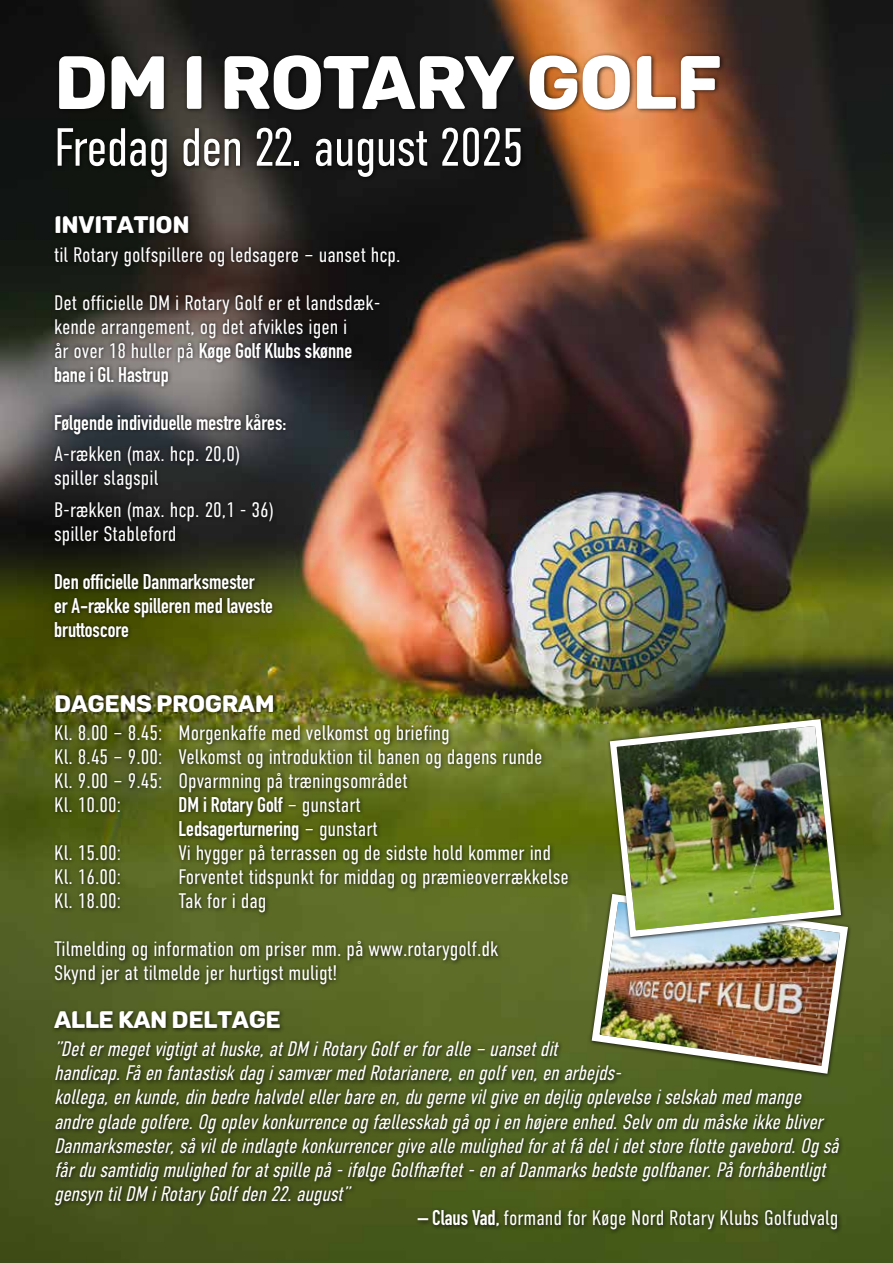
<style>
.page{position:relative;width:893px;height:1263px;background:#fff}
.page>*{position:absolute;margin:0;border:0;box-sizing:border-box;transform-origin:0 0}
.t1{font:700 75.6px "Cunia";letter-spacing:-.025em;color:#fff}
.t2{font:300 53.55px "DIN Condensed";letter-spacing:-.02em;color:#fff}
.t3{font:700 24px "Cunia";letter-spacing:-.02em;color:#fff}
.t4{font:300 21px/24px "DIN Condensed";color:#fff}
.t5{font:italic 300 21px/24px "DIN Condensed";color:#fff}
.t6{font:700 21px/24px "DIN Condensed";color:#fff}
.s1{font-weight:700}
.s2{font-weight:300}
</style>
<div class="page">
<img style="left:0;top:0;width:893px;height:1263px">
<div style="left:51px;top:691px;width:793px;height:543px;background:#000;opacity:.75"></div>
<div style="left:54px;top:52px;width:671px;height:130px;background:#000;opacity:.75"></div>
<div style="left:51px;top:212px;width:353px;height:430px;background:#000;opacity:.75"></div>
<img style="left:588px;top:890px;width:264px;height:188px">
<img style="left:606px;top:716px;width:238px;height:224px">
<h1 class="t1" style="left:54px;top:40px;width:670px">DM I ROTARY GOLF</h1>
<h2 class="t2" style="left:54px;top:117px;width:471px">Fredag den 22. august 2025</h2>
<p class="t3" style="left:54px;top:211px;width:137px">INVITATION</p>
<p class="t4" style="left:54px;top:242px;width:348px">til Rotary golfspillere og ledsagere – uanset hcp.</p>
<p class="t4" style="left:54px;top:290px;width:328px">Det officielle DM i Rotary Golf er et landsdæk&shy;kende arrangement, og det afvikles igen i<br>år over 18 huller på <span class="s1">Køge Golf Klubs skønne bane i Gl. Hastrup</span></p>
<p class="t6" style="left:54px;top:410px;width:234px">Følgende individuelle mestre kåres:</p>
<p class="t4" style="left:54px;top:442px;width:188px">A-rækken (max. hcp. 20,0) spiller slagspil</p>
<p class="t4" style="left:54px;top:497px;width:222px">B-rækken (max. hcp. 20,1 - 36) spiller Stableford</p>
<p class="t6" style="left:54px;top:569px;width:220px">Den officielle Danmarksmester er A-række spilleren med laveste bruttoscore</p>
<p class="t3" style="left:54px;top:690px;width:222px">DAGENS PROGRAM</p>
<p class="t4" style="left:54px;top:721px;width:490px">Kl. 8.00 – 8.45: Morgenkaffe med velkomst og briefing<br>Kl. 8.45 – 9.00: Velkomst og introduktion til banen og dagens runde Kl. 9.00 – 9.45: Opvarmning på træningsområdet<br>Kl. 10.00:</p>
<p class="t6" style="left:179px;top:793px;width:201px">DM i Rotary Golf <span class="s2">– gunstart<br></span>Ledsagerturnering <span class="s2">– gunstart</span></p>
<p class="t4" style="left:54px;top:841px;width:69px">Kl. 15.00:</p>
<p class="t4" style="left:179px;top:841px;width:374px">Vi hygger på terrassen og de sidste hold kommer ind</p>
<p class="t4" style="left:54px;top:865px;width:69px">Kl. 16.00:</p>
<p class="t4" style="left:179px;top:865px;width:392px">Forventet tidspunkt for middag og præmieoverrækkelse</p>
<p class="t4" style="left:54px;top:889px;width:69px">Kl. 18.00:</p>
<p class="t4" style="left:179px;top:889px;width:90px">Tak for i dag</p>
<p class="t4" style="left:54px;top:937px;width:446px">Tilmelding og information om priser mm. på www.rotarygolf.dk<br>Skynd jer at tilmelde jer hurtigst muligt!</p>
<p class="t3" style="left:54px;top:1006px;width:229px">ALLE KAN DELTAGE</p>
<p class="t5" style="left:54px;top:1037px;width:791px">”Determegetvigtigtathuske,atDM iRotaryGolferforalle–uansetdit handicap.FåenfantastiskdagisamværmedRotarianere,engolfven,enarbejds&shy;kollega,enkunde,dinbedrehalvdelellerbareen,dugernevilgiveendejligoplevelseiselskabmedmange andregladegolfere.Ogoplevkonkurrenceogfællesskabgåopienhøjereenhed.Selvom dumåskeikkebliver Danmarksmester,såvildeindlagtekonkurrencergiveallemulighedforatfådelidetstoreflottegavebord.Også fårdusamtidigmulighedforatspillepå-ifølgeGolfhæftet-enafDanmarksbedstegolfbaner.Påforhåbentligt gensyntilDM iRotaryGolfden22.august”</p>
<p class="t4" style="left:418px;top:1205px;width:422px"><span class="s1">– Claus Vad,</span> formand for Køge Nord Rotary Klubs Golfudvalg</p>
</div>
